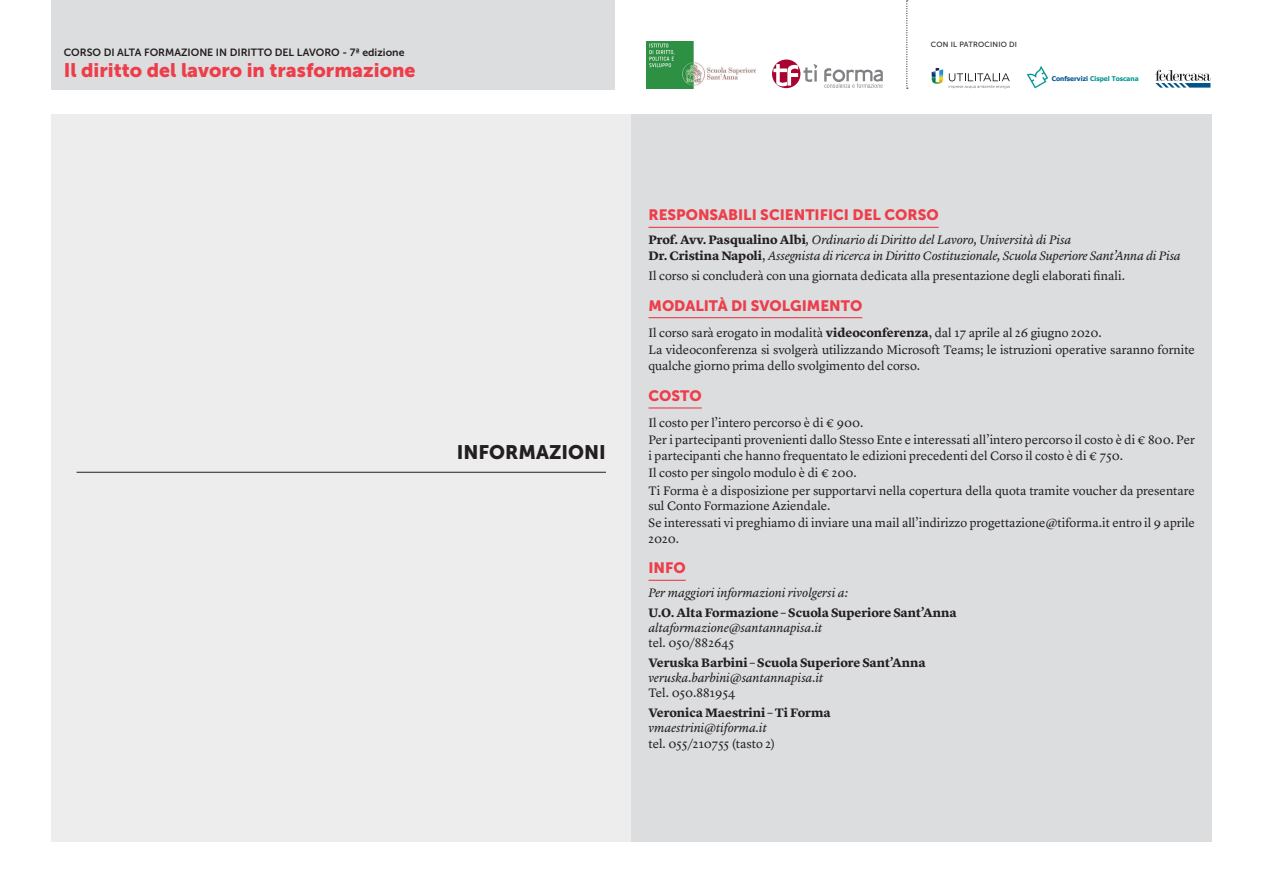
<style>
.page{position:relative;width:1263px;height:893px;background:#fff}
.page>*{position:absolute;margin:0;border:0;box-sizing:border-box;transform-origin:0 0}
.t1{font:19.5px "Museo Sans 900";color:#ee3d49}
.t2{font:19.5px "Museo Sans 900";color:#231f20}
.t3{font:15px "Museo Sans 900";color:#ee3d49}
.t4{font:12.75px/17.4px "Lyon Text";color:#231f20}
.t5{font:italic 12.75px/15.3px "Lyon Text";letter-spacing:-.01em;color:#231f20}
.t6{font:700 12.75px "Lyon Text";color:#231f20}
.t7{font:10.5px "Museo Sans 700";color:#231f20}
.t8{font:7.5px "Museo Sans 500";letter-spacing:.025em;color:#231f20}
.t9{font:700 6.6px "Tahoma";color:#009696}
.s1{color:#01548f}
.s2{font-weight:700;font-style:normal}
.s3{font-style:normal}
.s4{font-weight:700}
</style>
<div class="page">
<img style="left:647px;top:41px;width:109px;height:47px">
<svg style="left:906px;top:0;width:2px;height:89px"></svg>
<div style="left:772px;top:60px;width:28px;height:28px;background:#a80331;border-radius:50%"></div>
<svg style="left:773px;top:64px;width:110px;height:24px"></svg>
<svg style="left:1027px;top:66px;width:21px;height:22px"></svg>
<div style="left:51px;top:0;width:563px;height:89px;background:#dcdddf"></div>
<svg style="left:932px;top:69px;width:11px;height:15px"></svg>
<svg style="left:949px;top:73px;width:61px;height:15px"></svg>
<svg style="left:1155px;top:70px;width:55px;height:17px"></svg>
<div style="left:51px;top:115px;width:580px;height:727px;background:#ededee"></div>
<hr style="left:77px;top:472px;width:529px;height:1px;background:#231f20">
<div style="left:631px;top:115px;width:581px;height:727px;background:#dcdddf"></div>
<hr style="left:648px;top:227px;width:291px;height:1px;background:#ee3d49">
<hr style="left:648px;top:317px;width:214px;height:1px;background:#ee3d49">
<hr style="left:648px;top:407px;width:54px;height:2px;background:#ee3d49">
<hr style="left:648px;top:580px;width:38px;height:1px;background:#ee3d49">
<p class="t7" style="left:64px;top:46px;width:342px">CORSO DI ALTA FORMAZIONE IN DIRITTO DEL LAVORO - 7ª edizione</p>
<h1 class="t1" style="left:64px;top:59px;width:353px">Il diritto del lavoro in trasformazione</h1>
<p class="t8" style="left:931px;top:40px;width:88px">CON IL PATROCINIO DI</p>
<p class="t9" style="left:1052px;top:74px;width:88px"><span class="s1">Confservizi</span> Cispel Toscana</p>
<h1 class="t2" style="left:457px;top:441px;width:151px">INFORMAZIONI</h1>
<p class="t3" style="left:648px;top:207px;width:292px">RESPONSABILI SCIENTIFICI DEL CORSO</p>
<p class="t5" style="left:648px;top:231px;width:534px"><span class="s2">Prof. Avv. Pasqualino Albi</span>, Ordinario di Diritto del Lavoro, Università di Pisa<br><span class="s2">Dr. Cristina Napoli</span><span class="s3">,</span> Assegnista di ricerca in Diritto Costituzionale, Scuola Superiore Sant’Anna di Pisa</p>
<p class="t4" style="left:648px;top:266px;width:478px">Il corso si concluderà con una giornata dedicata alla presentazione degli elaborati nali.</p>
<p class="t3" style="left:648px;top:297px;width:215px">MODALITÀ DI SVOLGIMENTO</p>
<p class="t4" style="left:648px;top:323px;width:548px">Il corso sarà erogato in modalità <span class="s4">videoconferenza</span>, dal 17 aprile al 26 giugno 2020.<br>La videoconferenza si svolgerà utilizzando Microsoft Teams; le istruzioni operative saranno fornite</p>
<p class="t4" style="left:648px;top:356px;width:273px">qualche giorno prima dello svolgimento del corso.</p>
<p class="t3" style="left:648px;top:387px;width:55px">COSTO</p>
<p class="t4" style="left:648px;top:413px;width:548px">Il costo per l’intero percorso è di € 900.<br>Per i partecipanti provenienti dallo Stesso Ente e interessati all’intero percorso il costo è di € 800. Per</p>
<p class="t4" style="left:648px;top:446px;width:548px">i partecipanti che hanno frequentato le edizioni precedenti del Corso il costo è di € 750.<br>Il costo per singolo modulo è di € 200.<br>Ti Forma è a disposizione per supportarvi nella copertura della quota tramite voucher da presentare</p>
<p class="t4" style="left:648px;top:496px;width:548px">sul Conto Formazione Aziendale.<br>Se interessati vi preghiamo di inviare una mail all’indirizzo progettazione@tiforma.it entro il 9 aprile</p>
<p class="t4" style="left:648px;top:529px;width:32px">2020.</p>
<p class="t3" style="left:648px;top:560px;width:39px">INFO</p>
<p class="t5" style="left:648px;top:584px;width:201px">Per maggiori informazioni rivolgersi a:</p>
<p class="t6" style="left:648px;top:602px;width:310px">U.O. Alta Formazione – Scuola Superiore Sant’Anna</p>
<p class="t5" style="left:648px;top:619px;width:176px">altaformazione@santannapisa.it</p>
<p class="t4" style="left:648px;top:633px;width:87px">tel. 050/882645</p>
<p class="t6" style="left:648px;top:653px;width:279px">Veruska Barbini – Scuola Superiore Sant’Anna</p>
<p class="t5" style="left:648px;top:669px;width:177px">veruska.barbini@santannapisa.it</p>
<p class="t4" style="left:648px;top:683px;width:88px">Tel. 050.881954</p>
<p class="t6" style="left:648px;top:703px;width:184px">Veronica Maestrini – Ti Forma</p>
<p class="t5" style="left:648px;top:719px;width:120px">vmaestrini@tiforma.it</p>
<p class="t4" style="left:648px;top:734px;width:128px">tel. 055/210755 (tasto 2)</p>
</div>
